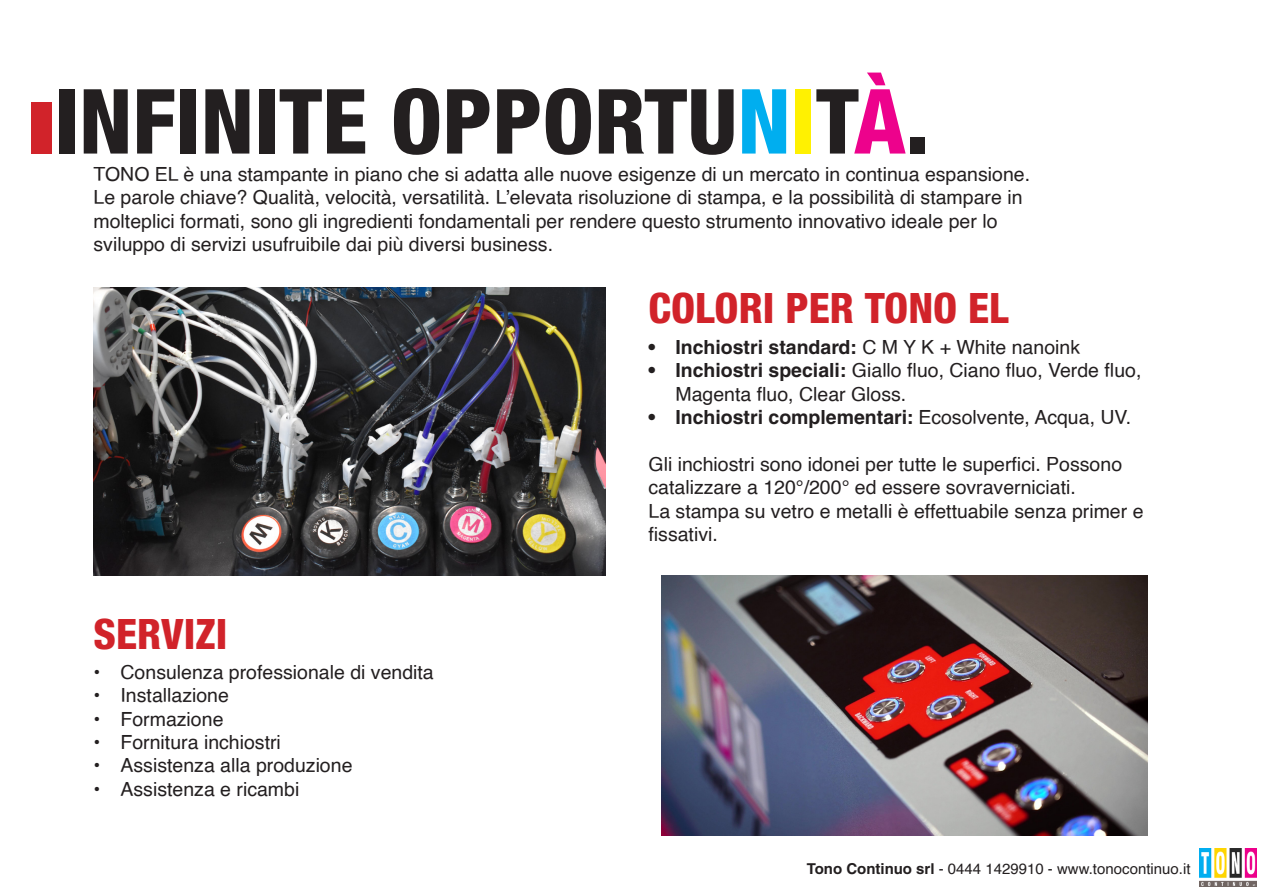
<style>
.page{position:relative;width:1263px;height:893px;background:#fff}
.page>*{position:absolute;margin:0;border:0;box-sizing:border-box;transform-origin:0 0}
.t1{font:800 condensed 90px "Helvetica Neue LT Std";color:#231f20}
.t2{font:800 condensed 42px "Helvetica Neue LT Std";color:#d1232a}
.t3{font:19.5px/23.4px "Helvetica";color:#231f20}
.t4{font:700 19.5px "Helvetica CE";color:#231f20}
.t5{font:15px "Helvetica";color:#231f20}
.s1{color:#00aeef}
.s2{color:#fff101}
.s3{color:#ed028c}
.s4{font-family:"Helvetica";font-weight:400}
.s5{font-family:"Helvetica CE";font-weight:700}
</style>
<div class="page">
<img style="left:1199px;top:849px;width:57px;height:37px">
<img style="left:94px;top:287px;width:512px;height:288px">
<div style="left:31px;top:103px;width:21px;height:51px;background:#d1232a"></div>
<img style="left:662px;top:575px;width:485px;height:260px">
<h1 class="t1" style="left:54px;top:66px;width:877px">INFINITE OPPORTU<span class="s1">N</span><span class="s2">I</span>T<span class="s3">À</span>.</h1>
<p class="t3" style="left:94px;top:163px;width:938px">TONO EL è una stampante in piano che si adatta alle nuove esigenze di un mercato in continua espansione.<br>Le parole chiave? Qualità, velocità, versatilità. L’elevata risoluzione di stampa, e la possibilità di stampare in molteplici formati, sono gli ingredienti fondamentali per rendere questo strumento innovativo ideale per lo sviluppo di servizi usufruibile dai più diversi business.</p>
<h2 class="t2" style="left:648px;top:282px;width:362px">COLORI PER TONO EL</h2>
<h2 class="t2" style="left:94px;top:608px;width:135px">SERVIZI</h2>
<p class="t3" style="left:94px;top:661px;width:342px">• Consulenza professionale di vendita</p>
<p class="t3" style="left:94px;top:684px;width:137px">• Installazione</p>
<p class="t3" style="left:94px;top:708px;width:131px">• Formazione</p>
<p class="t3" style="left:94px;top:731px;width:189px">• Fornitura inchiostri</p>
<p class="t3" style="left:94px;top:754px;width:260px">• Assistenza alla produzione</p>
<p class="t3" style="left:94px;top:778px;width:207px">• Assistenza e ricambi</p>
<p class="t4" style="left:648px;top:335px;width:433px">• Inchiostri standard: <span class="s4">C M Y K + White nanoink</span></p>
<p class="t3" style="left:675px;top:359px;width:467px;text-indent:-27px"><span class="s5">• Inchiostri speciali:</span> Giallo fluo, Ciano fluo, Verde fluo,<br>Magenta fluo, Clear Gloss.</p>
<p class="t4" style="left:648px;top:405px;width:484px">• Inchiostri complementari: <span class="s4">Ecosolvente, Acqua, UV.</span></p>
<p class="t3" style="left:648px;top:453px;width:496px">Gli inchiostri sono idonei per tutte le superfici. Possono catalizzare a 120°/200° ed essere sovraverniciati.<br>La stampa su vetro e metalli è effettuabile senza primer e fissativi.</p>
<p class="t5" style="left:807px;top:857px;width:385px"><span class="s5">Tono Continuo srl</span> - 0444 1429910 - www.tonocontinuo.it</p>
</div>
